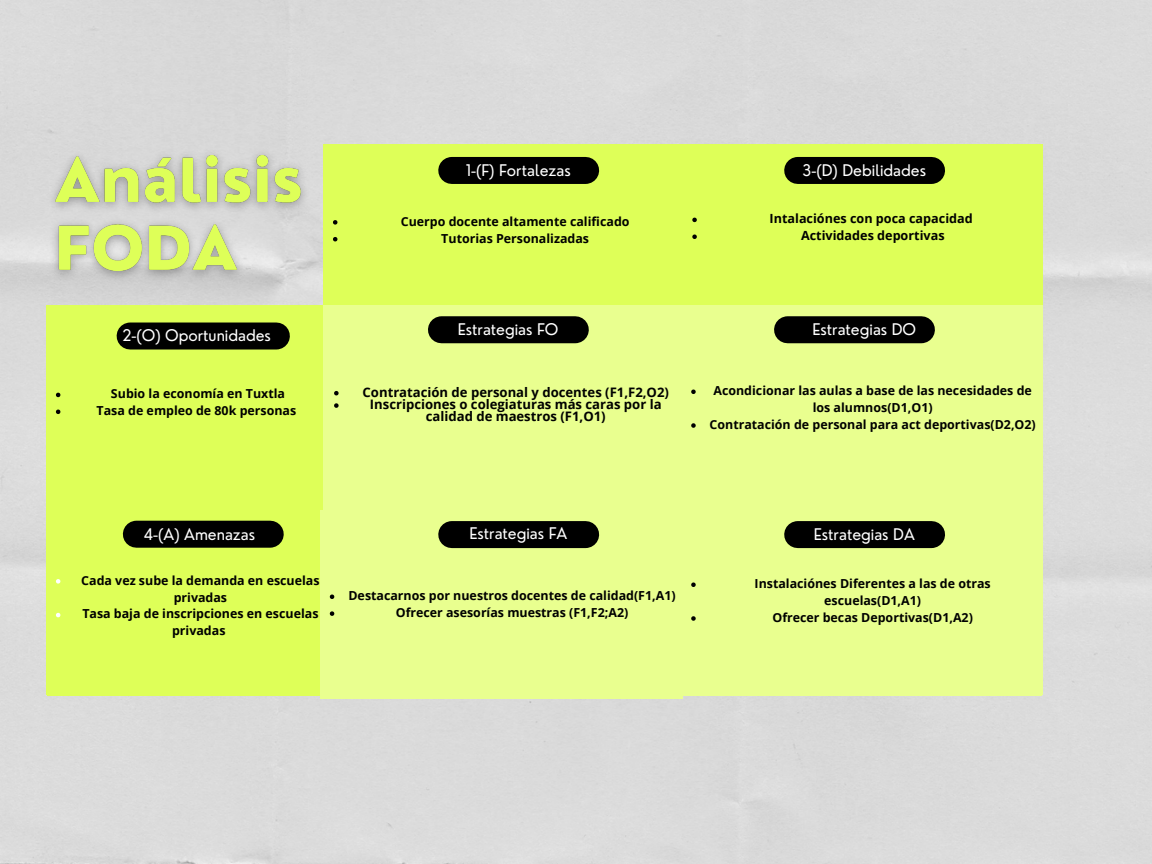
<style>
.page{position:relative;width:1152px;height:864px;background:#dadada}
.page>*{position:absolute;margin:0;border:0;box-sizing:border-box;transform-origin:0 0}
.t1{font:15.6px "Nourd";color:#fff}
.t2{font:700 13.05px/12.3px "Open Sans";color:#000;text-align:center}
.t3{font:700 12.6px "Open Sans";color:#000}
.t4{font:700 12.45px/16.8px "Open Sans";color:#000;text-align:center}
</style>
<div class="page">
<img style="left:41px;top:142px;width:281px;height:146px">
<div style="left:47px;top:510px;width:274px;height:185px;background:#deff58"></div>
<svg style="left:56px;top:579px;width:4px;height:5px"></svg>
<svg style="left:56px;top:613px;width:4px;height:4px"></svg>
<div style="left:685px;top:145px;width:357px;height:160px;background:#deff58"></div>
<svg style="left:692px;top:218px;width:5px;height:4px"></svg>
<svg style="left:692px;top:235px;width:5px;height:4px"></svg>
<div style="left:324px;top:145px;width:361px;height:160px;background:#deff58"></div>
<svg style="left:333px;top:220px;width:4px;height:5px"></svg>
<svg style="left:333px;top:237px;width:4px;height:4px"></svg>
<div style="left:47px;top:305px;width:277px;height:205px;background:#deff58"></div>
<svg style="left:56px;top:393px;width:4px;height:4px"></svg>
<svg style="left:56px;top:410px;width:4px;height:4px"></svg>
<div style="left:136px;top:521px;width:134px;height:27px;background:#000"></div>
<div style="left:798px;top:157px;width:134px;height:27px;background:#000"></div>
<div style="left:130px;top:323px;width:146px;height:27px;background:#000"></div>
<div style="left:452px;top:157px;width:134px;height:27px;background:#000"></div>
<div style="left:324px;top:305px;width:358px;height:205px;background:#e9ff8f"></div>
<svg style="left:334px;top:391px;width:5px;height:4px"></svg>
<svg style="left:334px;top:403px;width:5px;height:5px"></svg>
<div style="left:441px;top:316px;width:134px;height:27px;background:#000"></div>
<div style="left:321px;top:510px;width:361px;height:188px;background:#e9ff8f"></div>
<svg style="left:330px;top:595px;width:4px;height:4px"></svg>
<svg style="left:330px;top:611px;width:4px;height:5px"></svg>
<div style="left:452px;top:521px;width:134px;height:27px;background:#000"></div>
<div style="left:682px;top:305px;width:360px;height:202px;background:#e9ff8f"></div>
<svg style="left:691px;top:390px;width:5px;height:4px"></svg>
<svg style="left:691px;top:423px;width:5px;height:5px"></svg>
<div style="left:788px;top:316px;width:133px;height:27px;background:#000"></div>
<div style="left:682px;top:507px;width:360px;height:188px;background:#e9ff8f"></div>
<svg style="left:691px;top:582px;width:5px;height:5px"></svg>
<svg style="left:691px;top:616px;width:5px;height:5px"></svg>
<div style="left:798px;top:521px;width:134px;height:27px;background:#000"></div>
<p class="t1" style="left:122px;top:326px;width:150px">2-(O) Oportunidades</p>
<p class="t4" style="left:111px;top:385px;width:176px">Subio la economía en Tuxtla</p>
<p class="t4" style="left:97px;top:402px;width:201px">Tasa de empleo de 80k personas</p>
<p class="t1" style="left:466px;top:160px;width:106px">1-(F) Fortalezas</p>
<p class="t1" style="left:802px;top:160px;width:125px">3-(D) Debilidades</p>
<p class="t4" style="left:401px;top:212px;width:230px">Cuerpo docente altamente calificado</p>
<p class="t4" style="left:441px;top:229px;width:149px">Tutorias Personalizadas</p>
<p class="t3" style="left:770px;top:210px;width:205px">Intalaciónes con poca capacidad</p>
<p class="t3" style="left:801px;top:227px;width:145px">Actividades deportivas</p>
<p class="t1" style="left:458px;top:319px;width:102px">Estrategias FO</p>
<p class="t1" style="left:812px;top:319px;width:105px">Estrategias DO</p>
<p class="t2" style="left:363px;top:385px;width:308px">Contratación de personal y docentes (F1,F2,O2)</p>
<p class="t2" style="left:370px;top:398px;width:293px">Inscripciones o colegiaturas más caras por la calidad de maestros (F1,O1)</p>
<p class="t4" style="left:713px;top:382px;width:320px">Acondicionar las aulas a base de las necesidades de los alumnos(D1,O1)</p>
<p class="t4" style="left:710px;top:416px;width:328px">Contratación de personal para act deportivas(D2,O2)</p>
<p class="t1" style="left:144px;top:524px;width:113px">4-(A) Amenazas</p>
<p class="t4" style="left:81px;top:571px;width:240px">Cada vez sube la demanda en escuelas privadas</p>
<p class="t4" style="left:82px;top:605px;width:238px">Tasa baja de inscripciones en escuelas privadas</p>
<p class="t1" style="left:469px;top:523px;width:100px">Estrategias FA</p>
<p class="t4" style="left:348px;top:587px;width:329px">Destacarnos por nuestros docentes de calidad(F1,A1)</p>
<p class="t4" style="left:396px;top:604px;width:234px">Ofrecer asesorías muestras (F1,F2;A2)</p>
<p class="t1" style="left:814px;top:524px;width:103px">Estrategias DA</p>
<p class="t4" style="left:755px;top:575px;width:238px">Instalaciónes Diferentes a las de otras escuelas(D1,A1)</p>
<p class="t4" style="left:772px;top:609px;width:202px">Ofrecer becas Deportivas(D1,A2)</p>
</div>
